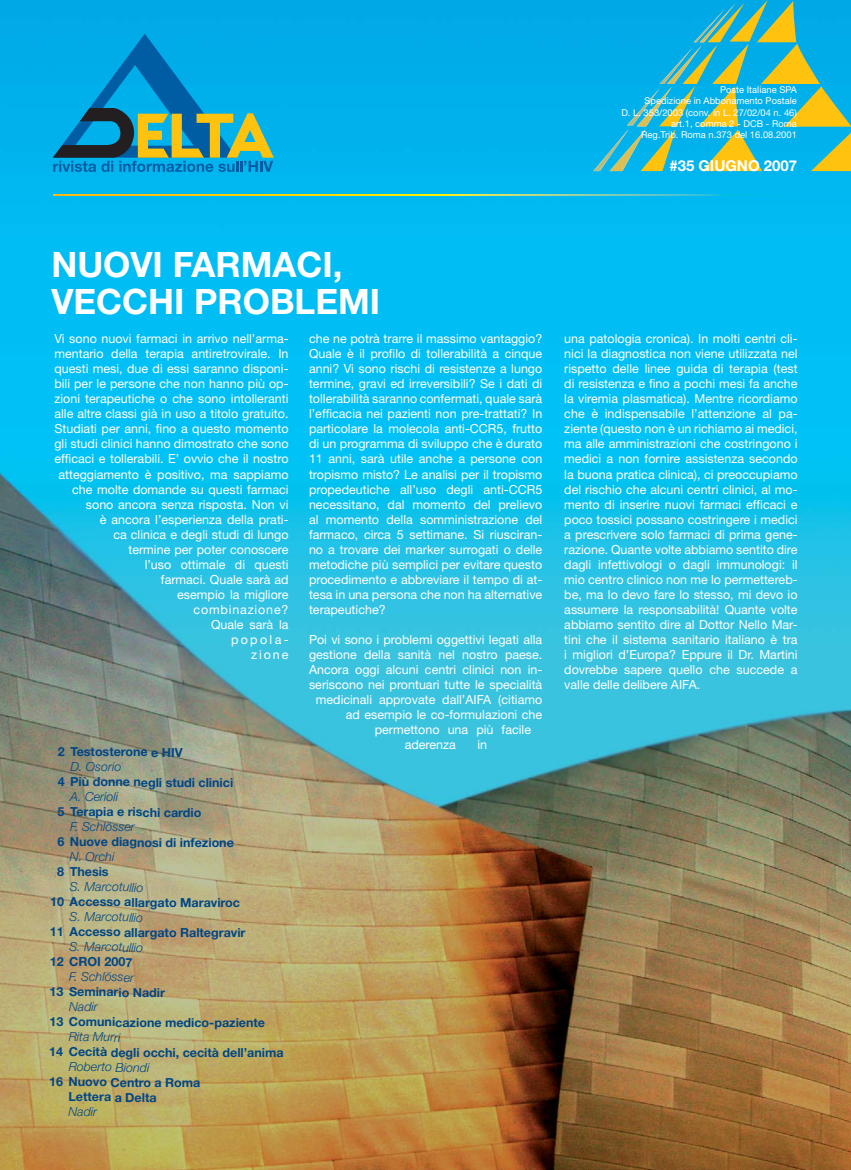
<style>
.page{position:relative;width:851px;height:1170px;background:#fff}
.page>*{position:absolute;margin:0;border:0;box-sizing:border-box;transform-origin:0 0}
.t1{font:700 35px/36.2px "Helvetica Neue";color:#fff}
.t2{font:700 15px "Helvetica Neue";color:#fff}
.t3{font:12.5px/15px "Helvetica Neue";color:#fff;text-align:justify}
.t4{font:700 12.5px/14.9px "Helvetica Neue";letter-spacing:-.005em;color:#004685}
.t5{font:italic 300 12.5px "Helvetica Neue";color:#004685}
.t6{font:9.38px/11.2px "Helvetica Neue";color:#fff;text-align:right}
</style>
<div class="page">
<img style="left:0;top:0;width:850px;height:1169px">
<svg style="left:640px;top:0;width:210px;height:171px;background:#40b3b2"></svg>
<img style="left:629px;top:129px;width:16px;height:42px">
<img style="left:636px;top:87px;width:36px;height:39px">
<img style="left:666px;top:45px;width:35px;height:39px">
<img style="left:699px;top:3px;width:36px;height:39px">
<img style="left:693px;top:8px;width:32px;height:34px">
<img style="left:659px;top:47px;width:33px;height:37px">
<img style="left:627px;top:88px;width:32px;height:37px">
<img style="left:593px;top:128px;width:36px;height:43px">
<svg style="left:53px;top:34px;width:220px;height:138px;background:#1c99ba"></svg>
<svg style="left:53px;top:194px;width:743px;height:1px"></svg>
<p class="t6" style="left:621px;top:85px;width:177px">Poste Italiane SPA<br>Spedizione in Abbonamento Postale<br>D. L. 353/2003 (conv. in L. 27/02/04 n. 46) art.1, comma 2 - DCB - Roma<br>Reg.Trib. Roma n.373 del 16.08.2001</p>
<p class="t2" style="left:669px;top:160px;width:129px">#35 GIUGNO 2007</p>
<h1 class="t1" style="left:51px;top:250px;width:330px">NUOVI FARMACI,<br>VECCHI PROBLEMI</h1>
<p class="t3" style="left:54px;top:332px;width:235px;text-align:right">Vi sono nuovi farmaci in arrivo nell’arma&shy;mentario della terapia antiretrovirale. In questi mesi, due di essi saranno disponi&shy;bili per le persone che non hanno più op&shy;zioni terapeutiche o che sono intolleranti alle altre classi già in uso a titolo gratuito.<br>Studiati per anni, fino a questo momento gli studi clinici hanno dimostrato che sono efficaci e tollerabili. E’ ovvio che il nostro atteggiamento è positivo, ma sappiamo che molte domande su questi farmaci sono ancora senza risposta. Non vi<br>è ancora l’esperienza della prati-<br>ca clinica e degli studi di lungo<br>termine per poter conoscere<br>l’uso ottimale di questi<br>farmaci. Quale sarà ad<br>esempio la migliore<br>combinazione?<br>Quale sarà la<br>popola-<br>zione</p>
<p class="t3" style="left:309px;top:332px;width:235px">che ne potrà trarre il massimo vantaggio?<br>Quale è il profilo di tollerabilità a cinque anni? Vi sono rischi di resistenze a lungo termine, gravi ed irreversibili? Se i dati di tollerabilità saranno confermati, quale sarà l’efficacia nei pazienti non pre-trattati? In particolare la molecola anti-CCR5, frutto di un programma di sviluppo che è durato 11 anni, sarà utile anche a persone con tropismo misto? Le analisi per il tropismo propedeutiche all’uso degli anti-CCR5 necessitano, dal momento del prelievo al momento della somministrazione del farmaco, circa 5 settimane. Si riusciran&shy;no a trovare dei marker surrogati o delle metodiche più semplici per evitare questo procedimento e abbreviare il tempo di at&shy;tesa in una persona che non ha alternative terapeutiche?</p>
<p class="t3" style="left:309px;top:632px;width:235px">Poi vi sono i problemi oggettivi legati alla</p>
<p class="t3" style="left:309px;top:647px;width:235px">gestione della sanità nel nostro paese.</p>
<p class="t3" style="left:309px;top:662px;width:235px">Ancora oggi alcuni centri clinici non in-</p>
<p class="t3" style="left:309px;top:677px;width:235px">seriscono nei prontuari tutte le specialità</p>
<p class="t3" style="left:316px;top:692px;width:228px">medicinali approvate dall’AIFA (citiamo</p>
<p class="t3" style="left:346px;top:707px;width:198px">ad esempio le co-formulazioni che</p>
<p class="t3" style="left:374px;top:722px;width:158px">permettono una più facile</p>
<p class="t3" style="left:404px;top:737px;width:53px">aderenza</p>
<p class="t3" style="left:477px;top:737px;width:11px">in</p>
<p class="t4" style="left:58px;top:745px;width:126px">2 Testosterone e HIV</p>
<p class="t5" style="left:70px;top:762px;width:52px">D. Osorio</p>
<p class="t4" style="left:58px;top:775px;width:177px">4 Più donne negli studi clinici</p>
<p class="t5" style="left:70px;top:792px;width:49px">A. Cerioli</p>
<p class="t4" style="left:57px;top:805px;width:145px">5 Terapia e rischi cardio</p>
<p class="t5" style="left:70px;top:822px;width:66px">F. Schlösser</p>
<p class="t4" style="left:57px;top:835px;width:178px">6 Nuove diagnosi di infezione</p>
<p class="t5" style="left:70px;top:852px;width:46px">N. Orchi</p>
<p class="t4" style="left:57px;top:865px;width:53px">8 Thesis</p>
<p class="t5" style="left:70px;top:882px;width:75px">S. Marcotullio</p>
<p class="t4" style="left:50px;top:895px;width:191px">10 Accesso allargato Maraviroc</p>
<p class="t5" style="left:69px;top:912px;width:75px">S. Marcotullio</p>
<p class="t4" style="left:50px;top:925px;width:197px">11 Accesso allargato Raltegravir</p>
<p class="t5" style="left:69px;top:942px;width:75px">S. Marcotullio</p>
<p class="t4" style="left:50px;top:955px;width:84px">12 CROI 2007</p>
<p class="t5" style="left:69px;top:972px;width:66px">F. Schlösser</p>
<p class="t4" style="left:50px;top:985px;width:117px">13 Seminario Nadir</p>
<p class="t5" style="left:69px;top:1002px;width:30px">Nadir</p>
<p class="t4" style="left:49px;top:1015px;width:217px">13 Comunicazione medico-paziente</p>
<p class="t5" style="left:69px;top:1032px;width:53px">Rita Murri</p>
<p class="t4" style="left:49px;top:1045px;width:236px">14 Cecità degli occhi, cecità dell’anima</p>
<p class="t5" style="left:69px;top:1062px;width:82px">Roberto Biondi</p>
<p class="t4" style="left:69px;top:1075px;width:133px;text-indent:-19px">16 Nuovo Centro a Roma<br>Lettera a Delta</p>
<p class="t5" style="left:68px;top:1107px;width:30px">Nadir</p>
<p class="t3" style="left:564px;top:332px;width:235px">una patologia cronica). In molti centri cli&shy;nici la diagnostica non viene utilizzata nel rispetto delle linee guida di terapia (test di resistenza e fino a pochi mesi fa anche la viremia plasmatica). Mentre ricordiamo che è indispensabile l’attenzione al pa&shy;ziente (questo non è un richiamo ai medici, ma alle amministrazioni che costringono i medici a non fornire assistenza secondo la buona pratica clinica), ci preoccupiamo del rischio che alcuni centri clinici, al mo&shy;mento di inserire nuovi farmaci efficaci e poco tossici possano costringere i medici a prescrivere solo farmaci di prima gene&shy;razione. Quante volte abbiamo sentito dire dagli infettivologi o dagli immunologi: il mio centro clinico non me lo permettereb&shy;be, ma lo devo fare lo stesso, mi devo io assumere la responsabilità! Quante volte abbiamo sentito dire al Dottor Nello Mar&shy;tini che il sistema sanitario italiano è tra i migliori d’Europa? Eppure il Dr. Martini dovrebbe sapere quello che succede a valle delle delibere AIFA.</p>
</div>
